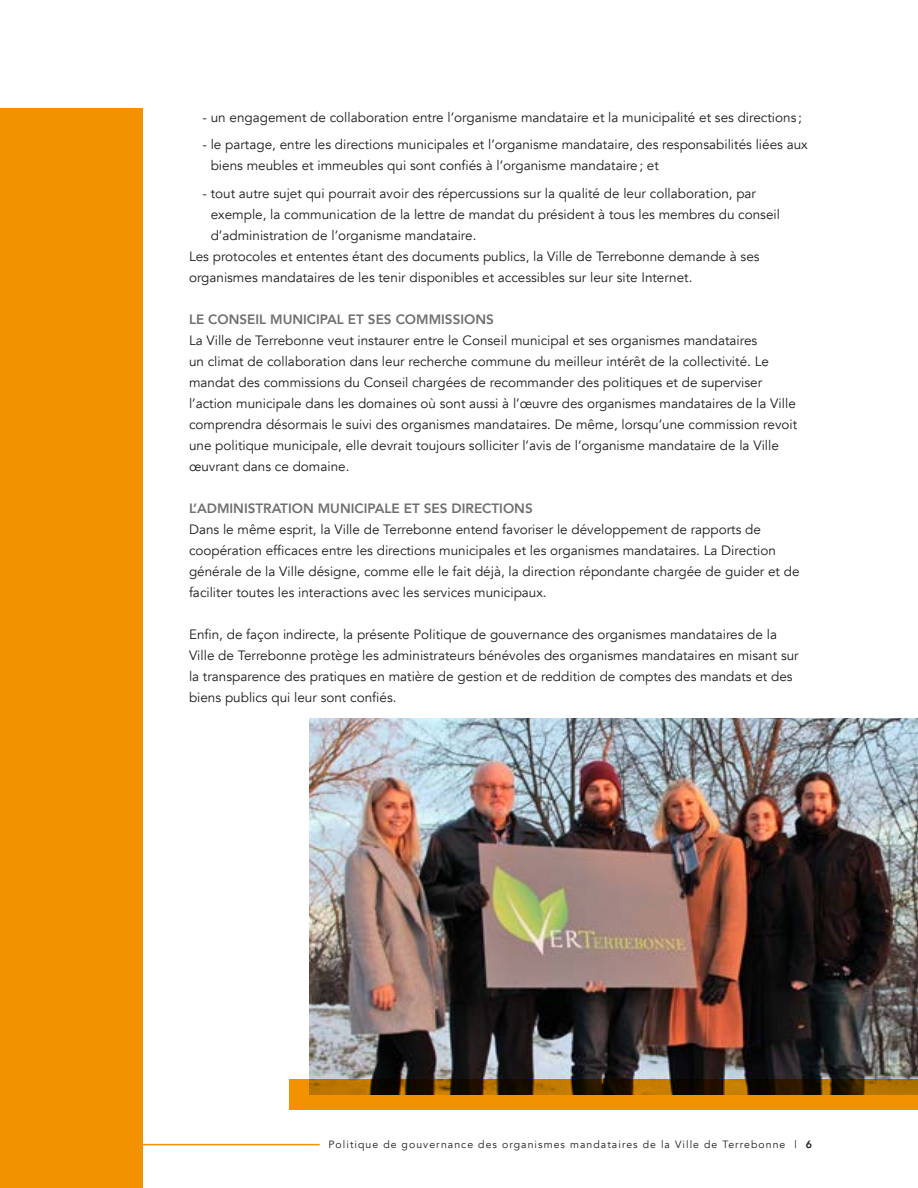
<style>
.page{position:relative;width:918px;height:1188px;background:#fff}
.page>*{position:absolute;margin:0;border:0;box-sizing:border-box;transform-origin:0 0}
.t1{font:13.5px/21px "Avenir";color:#1d1d1b}
.t2{font:800 13.5px "Avenir";color:#706f6f}
.t3{font:10.5px "Avenir";letter-spacing:.1em;color:#1d1d1b}
.s1{font-weight:800}
</style>
<div class="page">
<hr style="left:108px;top:1144px;width:212px;height:1px;background:#f39200">
<div style="left:0;top:108px;width:142px;height:1080px;background:#f39200"></div>
<img style="left:310px;top:718px;width:608px;height:361px">
<svg style="left:289px;top:1079px;width:629px;height:31px;background:#a86500"></svg>
<p class="t1" style="left:202px;top:107px;width:601px">- un engagement de collaboration entre l’organisme mandataire et la municipalité et ses directions ;</p>
<p class="t1" style="left:211px;top:134px;width:598px;text-indent:-8px">- le partage, entre les directions municipales et l’organisme mandataire, des responsabilités liées aux biens meubles et immeubles qui sont confiés à l’organisme mandataire; et</p>
<p class="t1" style="left:202px;top:183px;width:555px">- tout autre sujet qui pourrait avoir des répercussions sur la qualité de leur collaboration, par</p>
<p class="t1" style="left:211px;top:204px;width:571px">exemple, la communication de la lettre de mandat du président à tous les membres du conseil</p>
<p class="t1" style="left:211px;top:225px;width:267px">d’administration de l’organisme mandataire.</p>
<p class="t1" style="left:189px;top:246px;width:572px">Les protocoles et ententes étant des documents publics, la Ville de Terrebonne demande à ses</p>
<p class="t1" style="left:189px;top:267px;width:505px">organismes mandataires de les tenir disponibles et accessibles sur leur site Internet.</p>
<p class="t2" style="left:189px;top:309px;width:306px">LE CONSEIL MUNICIPAL ET SES COMMISSIONS</p>
<p class="t1" style="left:189px;top:330px;width:610px">La Ville de Terrebonne veut instaurer entre le Conseil municipal et ses organismes mandataires<br>un climat de collaboration dans leur recherche commune du meilleur intérêt de la collectivité. Le mandat des commissions du Conseil chargées de recommander des politiques et de superviser l’action municipale dans les domaines où sont aussi à l’œuvre des organismes mandataires de la Ville comprendra désormais le suivi des organismes mandataires. De même, lorsqu’une commission revoit une politique municipale, elle devrait toujours solliciter l’avis de l’organisme mandataire de la Ville œuvrant dans ce domaine.</p>
<p class="t2" style="left:189px;top:498px;width:345px">L’ADMINISTRATION MUNICIPALE ET SES DIRECTIONS</p>
<p class="t1" style="left:189px;top:519px;width:612px">Dans le même esprit, la Ville de Terrebonne entend favoriser le développement de rapports de coopération efficaces entre les directions municipales et les organismes mandataires. La Direction générale de la Ville désigne, comme elle le fait déjà, la direction répondante chargée de guider et de faciliter toutes les interactions avec les services municipaux.</p>
<p class="t1" style="left:189px;top:624px;width:611px">Enfin, de façon indirecte, la présente Politique de gouvernance des organismes mandataires de la Ville de Terrebonne protège les administrateurs bénévoles des organismes mandataires en misant sur la transparence des pratiques en matière de gestion et de reddition de comptes des mandats et des biens publics qui leur sont confiés.</p>
<p class="t3" style="left:329px;top:1138px;width:485px">Politique de gouvernance des organismes mandataires de la Ville de Terrebonne | <span class="s1">6</span></p>
</div>
